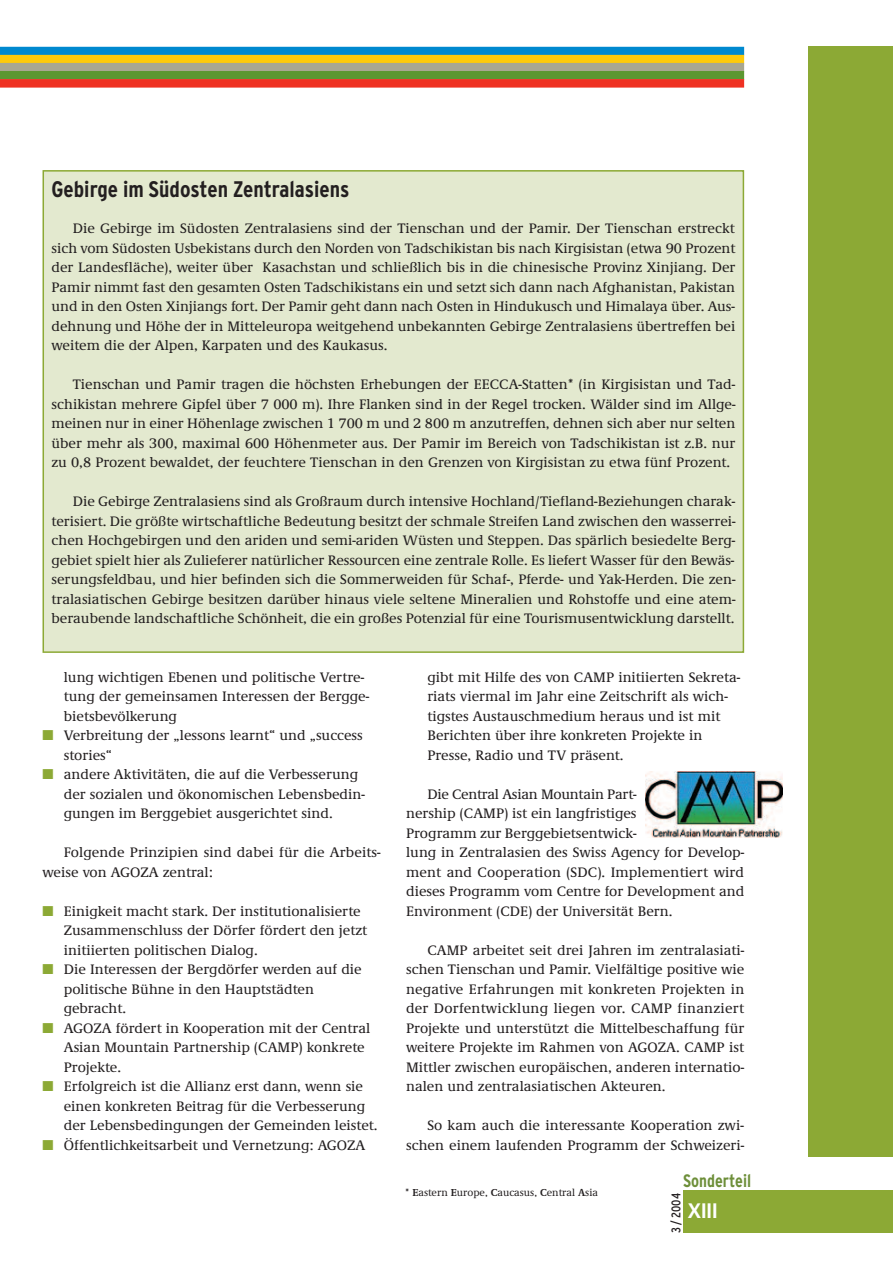
<style>
.page{position:relative;width:893px;height:1263px;background:#fff}
.page>*{position:absolute;margin:0;border:0;box-sizing:border-box;transform-origin:0 0}
.t1{font:700 condensed 22.5px "Interstate";color:#231f20}
.t2{font:700 21px "Frutiger";color:#fff;scale:.95 1}
.t3{font:700 condensed 18px "Interstate";color:#6e8f3a;scale:.95 1}
.t4{font:500 14.25px/19.5px "Demos EF";color:#231f20}
.t5{font:condensed 12.6px "Interstate";color:#231f20}
.t6{font:500 10.5px "Demos EF";color:#231f20}
.s1{color:#8ca935}
.s2{font-weight:600}
</style>
<div class="page">
<div style="left:808px;top:46px;width:85px;height:1111px;background:#8ca935"></div>
<div style="left:683px;top:1191px;width:210px;height:42px;background:#8ca935"></div>
<div style="left:0;top:47px;width:744px;height:8px;background:#0089cf"></div>
<div style="left:0;top:55px;width:744px;height:8px;background:#feca0a"></div>
<div style="left:0;top:63px;width:744px;height:8px;background:#a9a790"></div>
<div style="left:0;top:71px;width:744px;height:9px;background:#5c9731"></div>
<div style="left:0;top:79px;width:744px;height:9px;background:#ef3122"></div>
<div style="left:43px;top:171px;width:700px;height:481px;background:#e3e9cf"></div>
<div style="left:43px;top:170px;width:701px;height:483px;border:2px solid #8ca935"></div>
<img style="left:645px;top:771px;width:138px;height:66px">
<h1 class="t1" style="left:52px;top:176px;width:299px">Gebirge im Südosten Zentralasiens</h1>
<p class="t4" style="left:52px;top:219px;width:685px;text-align:justify;text-indent:21px">Die Gebirge im Südosten Zentralasiens sind der Tienschan und der Pamir. Der Tienschan erstreckt sich vom Südosten Usbekistans durch den Norden von Tadschikistan bis nach Kirgisistan (etwa 90 Prozent der Landesfläche), weiter über Kasachstan und schließlich bis in die chinesische Provinz Xinjiang. Der Pamir nimmt fast den gesamten Osten Tadschikistans ein und setzt sich dann nach Afghanistan, Pakistan und in den Osten Xinjiangs fort. Der Pamir geht dann nach Osten in Hindukusch und Himalaya über. Aus&shy;dehnung und Höhe der in Mitteleuropa weitgehend unbekannten Gebirge Zentralasiens übertreffen bei weitem die der Alpen, Karpaten und des Kaukasus.</p>
<p class="t4" style="left:52px;top:375px;width:685px;text-align:justify;text-indent:21px">Tienschan und Pamir tragen die höchsten Erhebungen der EECCA-Statten* (in Kirgisistan und Tad&shy;schikistan mehrere Gipfel über 7 000 m). Ihre Flanken sind in der Regel trocken. Wälder sind im Allge&shy;meinen nur in einer Höhenlage zwischen 1 700 m und 2 800 m anzutreffen, dehnen sich aber nur selten über mehr als 300, maximal 600 Höhenmeter aus. Der Pamir im Bereich von Tadschikistan ist z.B. nur zu 0,8 Prozent bewaldet, der feuchtere Tienschan in den Grenzen von Kirgisistan zu etwa fünf Prozent.</p>
<p class="t4" style="left:52px;top:492px;width:686px;text-align:justify;text-indent:21px">Die Gebirge Zentralasiens sind als Großraum durch intensive Hochland/Tiefland-Beziehungen charak&shy;terisiert. Die größte wirtschaftliche Bedeutung besitzt der schmale Streifen Land zwischen den wasserrei&shy;chen Hochgebirgen und den ariden und semi-ariden Wüsten und Steppen. Das spärlich besiedelte Berg&shy;gebiet spielt hier als Zulieferer natürlicher Ressourcen eine zentrale Rolle. Es liefert Wasser für den Bewäs&shy;serungsfeldbau, und hier befinden sich die Sommerweiden für Schaf-, Pferde- und Yak-Herden. Die zen&shy;tralasiatischen Gebirge besitzen darüber hinaus viele seltene Mineralien und Rohstoffe und eine atem&shy;beraubende landschaftliche Schönheit, die ein großes Potenzial für eine Tourismusentwicklung darstellt.</p>
<p class="t4" style="left:64px;top:667px;width:307px">lung wichtigen Ebenen und politische Vertre&shy;tung der gemeinsamen Interessen der Bergge&shy;bietsbevölkerung</p>
<p class="t4" style="left:64px;top:726px;width:300px;text-indent:-21px"><span class="s1">■</span> Verbreitung der „lessons learnt“ und „success stories“</p>
<p class="t4" style="left:64px;top:765px;width:303px;text-indent:-21px"><span class="s1">■</span> andere Aktivitäten, die auf die Verbesserung der sozialen und ökonomischen Lebensbedin&shy;gungen im Berggebiet ausgerichtet sind.</p>
<p class="t4" style="left:43px;top:843px;width:340px;text-indent:21px">Folgende Prinzipien sind dabei für die Arbeits&shy;weise von AGOZA zentral:</p>
<p class="t4" style="left:64px;top:901px;width:305px;text-indent:-21px"><span class="s1">■</span> Einigkeit macht stark. Der institutionalisierte<br>Zusammenschluss der Dörfer fördert den jetzt initiierten politischen Dialog.</p>
<p class="t4" style="left:64px;top:960px;width:300px;text-indent:-21px"><span class="s1">■</span> Die Interessen der Bergdörfer werden auf die politische Bühne in den Hauptstädten gebracht.</p>
<p class="t4" style="left:64px;top:1018px;width:308px;text-indent:-21px"><span class="s1">■</span> AGOZA fördert in Kooperation mit der Central<br>Asian Mountain Partnership (CAMP) konkrete<br>Projekte.</p>
<p class="t4" style="left:64px;top:1077px;width:315px;text-indent:-21px"><span class="s1">■</span> Erfolgreich ist die Allianz erst dann, wenn sie einen konkreten Beitrag für die Verbesserung der Lebensbedingungen der Gemeinden leistet.</p>
<p class="t4" style="left:43px;top:1135px;width:325px"><span class="s1">■</span> Öffentlichkeitsarbeit und Vernetzung: AGOZA</p>
<p class="t4" style="left:427px;top:667px;width:314px">gibt mit Hilfe des von CAMP initiierten Sekreta&shy;riats viermal im Jahr eine Zeitschrift als wich&shy;tigstes Austauschmedium heraus und ist mit Berichten über ihre konkreten Projekte in Presse, Radio und TV präsent.</p>
<p class="t4" style="left:406px;top:784px;width:340px;text-indent:21px">Die Central Asian Mountain Part-<br>nership (CAMP) ist ein langfristiges<br>Programm zur Berggebietsentwick-<br>lung in Zentralasien des Swiss Agency for Develop&shy;ment and Cooperation (SDC). Implementiert wird dieses Programm vom Centre for Development and Environment (CDE) der Universität Bern.</p>
<p class="t4" style="left:406px;top:940px;width:340px;text-align:justify;text-indent:21px">CAMP arbeitet seit drei Jahren im zentralasiati&shy;schen Tienschan und Pamir. Vielfältige positive wie negative Erfahrungen mit konkreten Projekten in der Dorfentwicklung liegen vor. CAMP finanziert Projekte und unterstützt die Mittelbeschaffung für weitere Projekte im Rahmen von AGOZA. CAMP ist Mittler zwischen europäischen, anderen internatio&shy;nalen und zentralasiatischen Akteuren.</p>
<p class="t4" style="left:406px;top:1116px;width:340px;text-align:right">So kam auch die interessante Kooperation zwi&shy;schen einem laufenden Programm der Schweizeri-</p>
<p class="t6" style="left:405px;top:1186px;width:194px">* <span class="s2">E</span>astern <span class="s2">E</span>urope, <span class="s2">C</span>aucasus, <span class="s2">C</span>entral <span class="s2">A</span>sia</p>
<p class="t3" style="left:683px;top:1171px;width:73px">Sonderteil</p>
<p class="t5" style="left:669px;top:1233px;width:41px;rotate:-90deg">3 / 2004</p>
<h2 class="t2" style="left:688px;top:1202px;width:33px">XIII</h2>
</div>
